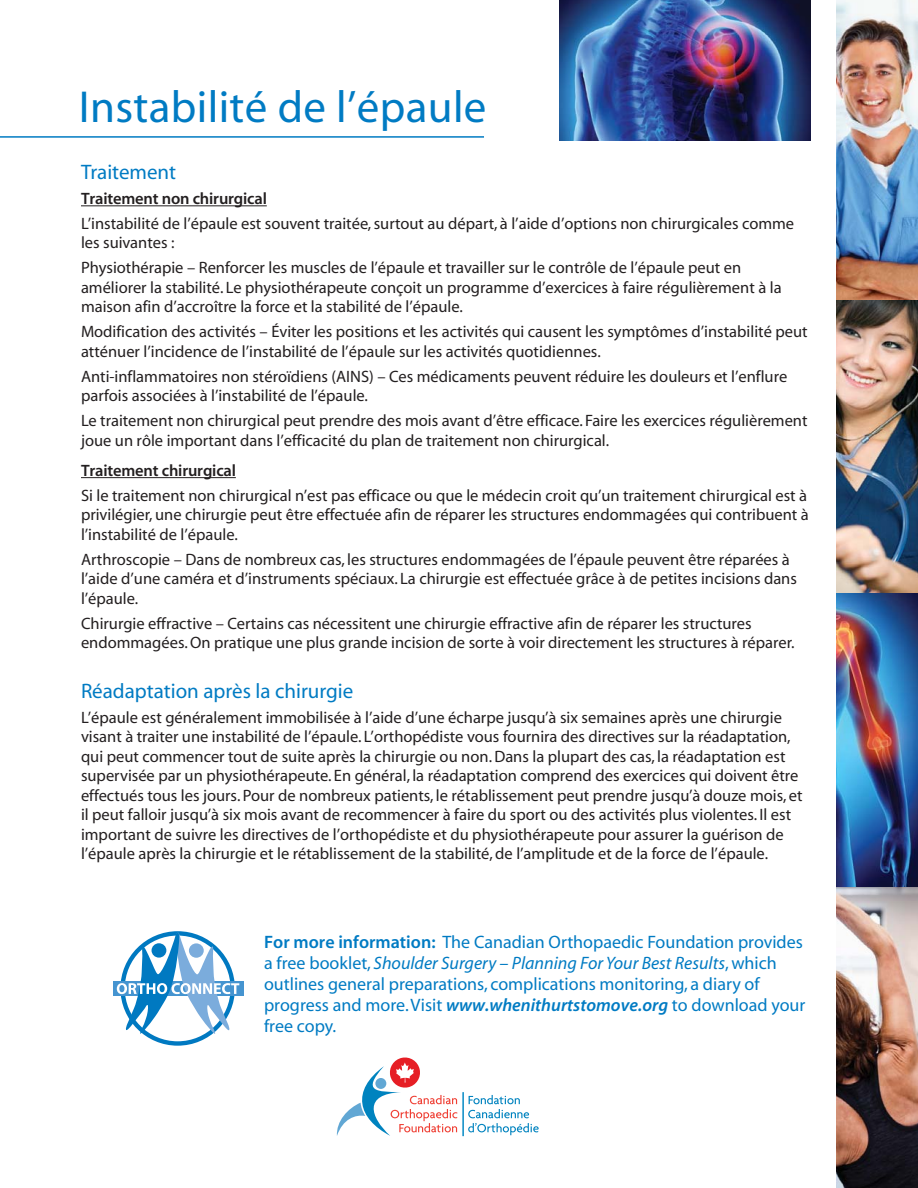
<style>
.page{position:relative;width:918px;height:1188px;background:#fff}
.page>*{position:absolute;margin:0;border:0;box-sizing:border-box;transform-origin:0 0}
.t1{font:45px "Myriad";letter-spacing:.01em;color:#007bc3}
.t2{font:21px "Myriad";color:#007bc3}
.t3{font:18px/21px "Myriad";color:#007bc3}
.t4{font:16.5px/19.5px "Myriad";color:#231f20}
.t5{font:16.5px "Myriad Sem";letter-spacing:-.01em;color:#231f20}
.s1{font-family:"Myriad Sem"}
.s2{font-style:italic}
.s3{font-family:"Myriad Sem Itl"}
</style>
<div class="page">
<hr style="left:81px;top:205px;width:186px;height:1px;background:#231f20">
<hr style="left:81px;top:477px;width:155px;height:1px;background:#231f20">
<img style="left:836px;top:0;width:82px;height:1188px">
<img style="left:559px;top:0;width:251px;height:141px">
<div style="left:113px;top:982px;width:130px;height:14px;background:#4594d0"></div>
<svg style="left:117px;top:931px;width:122px;height:115px"></svg>
<svg style="left:337px;top:1057px;width:120px;height:79px"></svg>
<svg style="left:468px;top:1095px;width:71px;height:40px"></svg>
<hr style="left:463px;top:1092px;width:1px;height:44px;background:#0083bf">
<hr style="left:0;top:136px;width:484px;height:2px;background:#007bc3">
<h1 class="t1" style="left:79px;top:84px;width:409px">Instabilité de l’épaule</h1>
<p class="t2" style="left:81px;top:164px;width:97px">Traitement</p>
<p class="t5" style="left:81px;top:192px;width:187px">Traitement non chirurgical</p>
<p class="t4" style="left:81px;top:215px;width:715px">L’instabilité de l’épaule est souvent traitée, surtout au départ, à l’aide d’options non chirurgicales comme les suivantes :</p>
<p class="t4" style="left:81px;top:259px;width:702px">Physiothérapie – Renforcer les muscles de l’épaule et travailler sur le contrôle de l’épaule peut en améliorer la stabilité. Le physiothérapeute conçoit un programme d’exercices à faire régulièrement à la maison afin d’accroître la force et la stabilité de l’épaule.</p>
<p class="t4" style="left:81px;top:323px;width:728px">Modification des activités – Éviter les positions et les activités qui causent les symptômes d’instabilité peut atténuer l’incidence de l’instabilité de l’épaule sur les activités quotidiennes.</p>
<p class="t4" style="left:81px;top:368px;width:708px">Anti-inflammatoires non stéroïdiens (AINS) – Ces médicaments peuvent réduire les douleurs et l’enflure parfois associées à l’instabilité de l’épaule.</p>
<p class="t4" style="left:81px;top:412px;width:728px">Le traitement non chirurgical peut prendre des mois avant d’être efficace. Faire les exercices régulièrement joue un rôle important dans l’efficacité du plan de traitement non chirurgical.</p>
<p class="t5" style="left:81px;top:464px;width:157px">Traitement chirurgical</p>
<p class="t4" style="left:81px;top:487px;width:729px;text-align:justify">Si le traitement non chirurgical n’est pas efficace ou que le médecin croit qu’un traitement chirurgical est à privilégier, une chirurgie peut être effectuée afin de réparer les structures endommagées qui contribuent à l’instabilité de l’épaule.</p>
<p class="t4" style="left:81px;top:551px;width:717px">Arthroscopie – Dans de nombreux cas, les structures endommagées de l’épaule peuvent être réparées à l’aide d’une caméra et d’instruments spéciaux. La chirurgie est effectuée grâce à de petites incisions dans l’épaule.</p>
<p class="t4" style="left:81px;top:615px;width:715px">Chirurgie effractive – Certains cas nécessitent une chirurgie effractive afin de réparer les structures endommagées. On pratique une plus grande incision de sorte à voir directement les structures à réparer.</p>
<p class="t2" style="left:81px;top:683px;width:274px">Réadaptation après la chirurgie</p>
<p class="t4" style="left:81px;top:709px;width:723px">L’épaule est généralement immobilisée à l’aide d’une écharpe jusqu’à six semaines après une chirurgie visant à traiter une instabilité de l’épaule. L’orthopédiste vous fournira des directives sur la réadaptation, qui peut commencer tout de suite après la chirurgie ou non. Dans la plupart des cas, la réadaptation est supervisée par un physiothérapeute. En général, la réadaptation comprend des exercices qui doivent être effectués tous les jours. Pour de nombreux patients, le rétablissement peut prendre jusqu’à douze mois, et il peut falloir jusqu’à six mois avant de recommencer à faire du sport ou des activités plus violentes. Il est important de suivre les directives de l’orthopédiste et du physiothérapeute pour assurer la guérison de l’épaule après la chirurgie et le rétablissement de la stabilité, de l’amplitude et de la force de l’épaule.</p>
<p class="t3" style="left:264px;top:933px;width:543px"><span class="s1">For more information:</span> The Canadian Orthopaedic Foundation provides a free booklet, <span class="s2">Shoulder Surgery – Planning For Your Best Results</span>, which outlines general preparations, complications monitoring, a diary of progress and more. Visit <span class="s3">www.whenithurtstomove.org</span> to download your free copy.</p>
</div>
